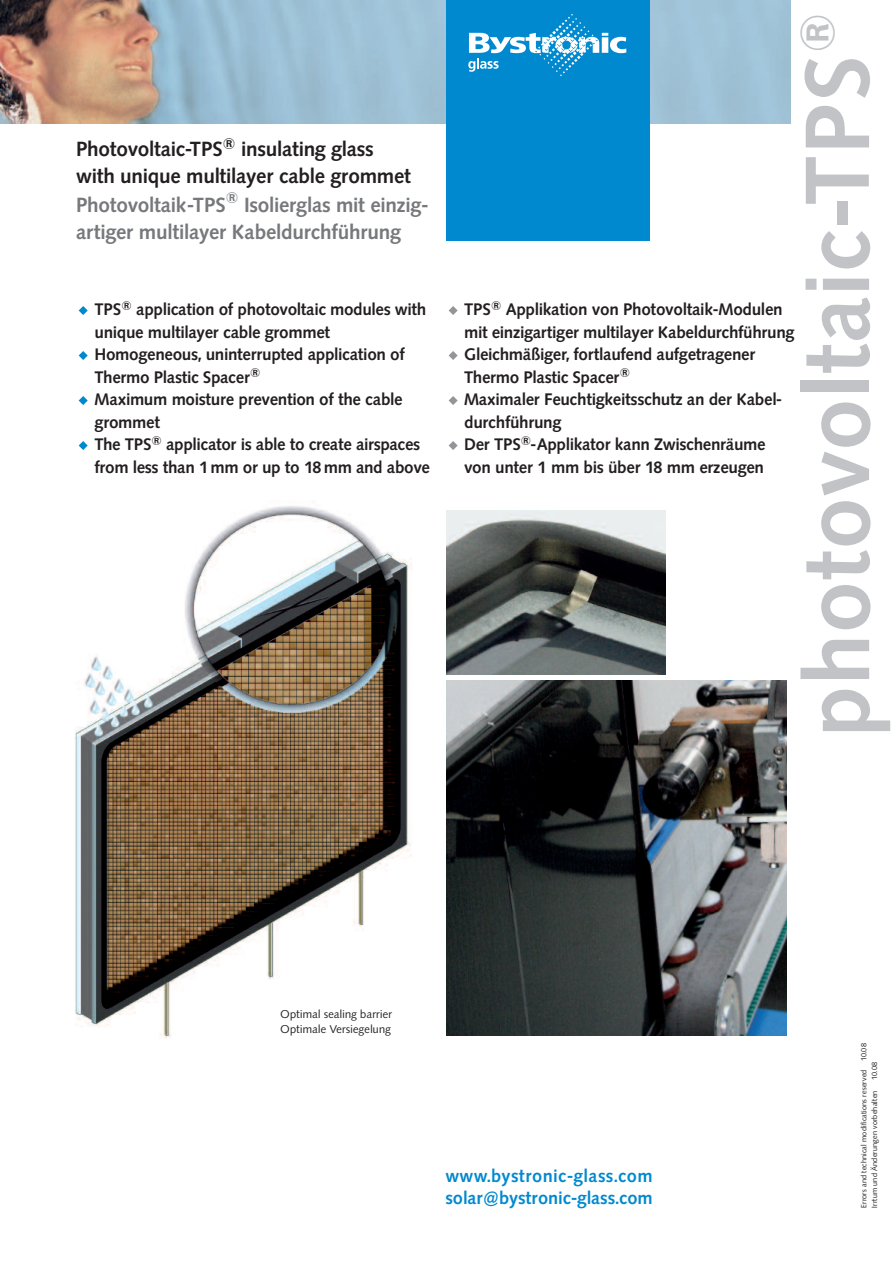
<style>
.page{position:relative;width:893px;height:1263px;background:#fff}
.page>*{position:absolute;margin:0;border:0;box-sizing:border-box;transform-origin:0 0}
.t1{font:700 90px "Synthese BSK";letter-spacing:.04em;color:#c2c3c6}
.t2{font:700 20.25px/27.5px "Synthese BSK";letter-spacing:.015em;color:#76787b}
.t3{font:700 17.7px/22.5px "Synthese BSK";letter-spacing:.05em;color:#0089cf}
.t4{font:700 16.5px/22.5px "Synthese BSK";letter-spacing:.015em;color:#231f20}
.t5{font:11.25px/15px "Synthese BSK";letter-spacing:.025em;color:#231f20}
.t6{font:7.5px/10.5px "Synthese BSK";letter-spacing:.02em;color:#231f20}
.s1{color:#231f20}
</style>
<div class="page">
<img style="left:0;top:0;width:790px;height:123px">
<div style="left:446px;top:0;width:203px;height:239px;background:#0089cf"></div>
<svg style="left:468px;top:14px;width:158px;height:62px"></svg>
<img style="left:74px;top:506px;width:338px;height:533px">
<img style="left:446px;top:680px;width:341px;height:355px">
<img style="left:446px;top:510px;width:219px;height:165px">
<svg style="left:79px;top:441px;width:9px;height:9px"></svg>
<svg style="left:79px;top:396px;width:9px;height:9px"></svg>
<svg style="left:79px;top:351px;width:9px;height:9px"></svg>
<svg style="left:79px;top:306px;width:9px;height:9px"></svg>
<svg style="left:449px;top:441px;width:9px;height:9px"></svg>
<svg style="left:449px;top:396px;width:9px;height:9px"></svg>
<svg style="left:449px;top:351px;width:9px;height:9px"></svg>
<svg style="left:449px;top:306px;width:9px;height:9px"></svg>
<h1 class="t1" style="left:788px;top:736px;width:725px;rotate:-90deg">photovoltaic-TPS<sup>®</sup></h1>
<p class="t2" style="left:77px;top:136px;width:353px"><span class="s1">Photovoltaic-TPS</span><sup>®</sup> <span class="s1">insulating glass<br>with unique multilayer cable grommet </span>Photovoltaik-TPS<sup>®</sup> Isolierglas mit einzig&shy;artiger multilayer Kabeldurchführung</p>
<p class="t4" style="left:95px;top:298px;width:336px">TPS<sup>®</sup> application of photovoltaic modules with unique multilayer cable grommet Homogeneous, uninterrupted application of Thermo Plastic Spacer<sup>®<br></sup>Maximum moisture prevention of the cable grommet<br>The TPS<sup>®</sup> applicator is able to create airspaces from less than 1 mm or up to 18 mm and above</p>
<p class="t4" style="left:464px;top:298px;width:331px">TPS<sup>®</sup> Applikation von Photovoltaik-Modulen mit einzigartiger multilayer Kabeldurchführung Gleichmäßiger, fortlaufend aufgetragener Thermo Plastic Spacer<sup>®<br></sup>Maximaler Feuchtigkeitsschutz an der Kabel&shy;durchführung<br>Der TPS<sup>®</sup>-Applikator kann Zwischenräume von unter 1 mm bis über 18 mm erzeugen</p>
<p class="t5" style="left:281px;top:1007px;width:113px">Optimal sealing barrier<br>Optimale Versiegelung</p>
<p class="t3" style="left:446px;top:1165px;width:208px">www.bystronic-glass.com solar@bystronic-glass.com</p>
<p class="t6" style="left:859px;top:1208px;width:166px;rotate:-90deg">Errors and technical modifications reserved 10.08<br>Irrtum und Änderungen vorbehalten</p>
<p class="t6" style="left:869px;top:1080px;width:19px;rotate:-90deg">10.08</p>
</div>
